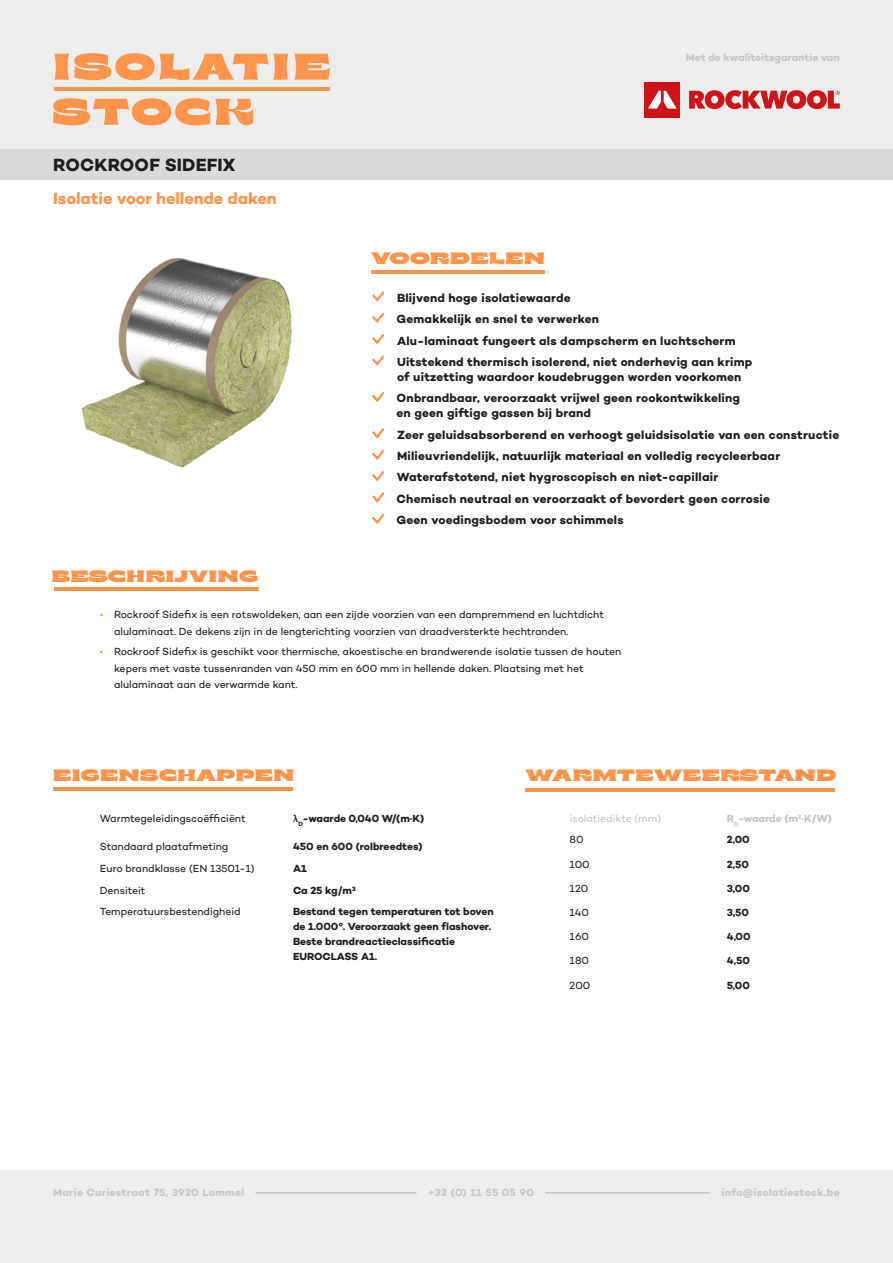
<style>
.page{position:relative;width:893px;height:1263px;background:#fff}
.page>*{position:absolute;margin:0;border:0;box-sizing:border-box;transform-origin:0 0}
.t1{font:700 18px "Campton";letter-spacing:.01em;color:#1d1d1b}
.t2{font:900 expanded 16.5px "Brice";letter-spacing:.02em;color:#ff944a}
.t3{font:700 16.5px "Campton";letter-spacing:-.005em;color:#ff944a}
.t4{font:700 12px/21.5px "Campton";letter-spacing:.015em;color:#1d1d1b}
.t5{font:10.5px/16.5px "Campton";letter-spacing:-.005em;color:#1d1d1b}
.t6{font:700 10.5px/15px "Campton";letter-spacing:-.005em;color:#1d1d1b}
.t7{font:700 10.5px "Campton";letter-spacing:.025em;color:#c6c6c6}
.t8{font:700 10.5px "Campton";color:#c6c6c6}
.t9{font:10.5px "Campton";letter-spacing:-.005em;color:#c6c6c6}
.s1{color:#ff944a}
.s2{font-family:"Minion Pro"}
</style>
<div class="page">
<div style="left:0;top:1170px;width:893px;height:93px;background:#ededed"></div>
<hr style="left:255px;top:1192px;width:162px;height:1px;background:#c6c6c6">
<hr style="left:545px;top:1192px;width:165px;height:1px;background:#c6c6c6">
<div style="left:0;top:0;width:893px;height:178px;background:#ededed"></div>
<svg style="left:54px;top:53px;width:234px;height:27px"></svg>
<svg style="left:294px;top:54px;width:36px;height:26px"></svg>
<svg style="left:53px;top:98px;width:200px;height:27px"></svg>
<hr style="left:54px;top:87px;width:276px;height:4px;background:#ff944a">
<div style="left:0;top:149px;width:893px;height:30px;background:#dadada"></div>
<hr style="left:371px;top:270px;width:173px;height:3px;background:#ff944a">
<hr style="left:54px;top:588px;width:205px;height:3px;background:#ff944a">
<hr style="left:54px;top:787px;width:239px;height:3px;background:#ff944a">
<hr style="left:525px;top:788px;width:310px;height:3px;background:#ff944a">
<svg style="left:372px;top:291px;width:13px;height:11px"></svg>
<svg style="left:372px;top:312px;width:13px;height:11px"></svg>
<svg style="left:372px;top:334px;width:13px;height:11px"></svg>
<svg style="left:372px;top:355px;width:13px;height:11px"></svg>
<svg style="left:372px;top:391px;width:13px;height:12px"></svg>
<svg style="left:372px;top:428px;width:13px;height:11px"></svg>
<svg style="left:372px;top:449px;width:13px;height:11px"></svg>
<svg style="left:372px;top:470px;width:13px;height:12px"></svg>
<svg style="left:372px;top:492px;width:13px;height:11px"></svg>
<svg style="left:372px;top:513px;width:13px;height:11px"></svg>
<img style="left:81px;top:258px;width:211px;height:210px">
<div style="left:644px;top:82px;width:36px;height:35px;background:#cf1417"></div>
<svg style="left:648px;top:91px;width:29px;height:18px"></svg>
<svg style="left:689px;top:90px;width:151px;height:19px"></svg>
<h1 class="t1" style="left:53px;top:153px;width:184px">ROCKROOF SIDEFIX</h1>
<h2 class="t3" style="left:53px;top:188px;width:225px">Isolatie voor hellende daken</h2>
<h2 class="t2" style="left:51px;top:563px;width:208px">BESCHRIJVING</h2>
<h2 class="t2" style="left:371px;top:246px;width:175px">VOORDELEN</h2>
<p class="t8" style="left:686px;top:51px;width:156px">Met de kwaliteitsgarantie van</p>
<p class="t4" style="left:397px;top:287px;width:357px">Blijvend hoge isolatiewaarde<br>Gemakkelijk en snel te verwerken<br>Alu-laminaat fungeert als dampscherm en luchtscherm Uitstekend thermisch isolerend, niet onderhevig aan krimp</p>
<p class="t4" style="left:397px;top:366px;width:346px">of uitzetting waardoor koudebruggen worden voorkomen<br>Onbrandbaar, veroorzaakt vrijwel geen rookontwikkeling</p>
<p class="t4" style="left:397px;top:402px;width:444px">en geen giftige gassen bij brand<br>Zeer geluidsabsorberend en verhoogt geluidsisolatie van een constructie Milieuvriendelijk, natuurlijk materiaal en volledig recycleerbaar Waterafstotend, niet hygroscopisch en niet-capillair<br>Chemisch neutraal en veroorzaakt of bevordert geen corrosie<br>Geen voedingsbodem voor schimmels</p>
<p class="t5" style="left:114px;top:606px;width:491px;text-indent:-14px"><span class="s1">•</span> Rockroof Sidefix is een rotswoldeken, aan een zijde voorzien van een dampremmend en luchtdicht alulaminaat. De dekens zijn in de lengterichting voorzien van draadversterkte hechtranden.</p>
<p class="t5" style="left:114px;top:643px;width:509px;text-indent:-14px"><span class="s1">•</span> Rockroof Sidefix is geschikt voor thermische, akoestische en brandwerende isolatie tussen de houten kepers met vaste tussenranden van 450 mm en 600 mm in hellende daken. Plaatsing met het alulaminaat aan de verwarmde kant.</p>
<h2 class="t2" style="left:53px;top:762px;width:243px">EIGENSCHAPPEN</h2>
<h2 class="t2" style="left:525px;top:762px;width:312px">WARMTEWEERSTAND</h2>
<p class="t5" style="left:100px;top:810px;width:147px">Warmtegeleidingscoëfficiënt</p>
<p class="t6" style="left:293px;top:811px;width:133px"><span class="s2">λ</span><sub>D</sub>-waarde 0,040 W/(m·K)</p>
<p class="t5" style="left:100px;top:838px;width:130px">Standaard plaatafmeting</p>
<p class="t6" style="left:293px;top:839px;width:131px">450 en 600 (rolbreedtes)</p>
<p class="t5" style="left:100px;top:860px;width:156px">Euro brandklasse (EN 13501-1)</p>
<p class="t6" style="left:293px;top:861px;width:15px">A1</p>
<p class="t5" style="left:100px;top:881px;width:47px">Densiteit</p>
<p class="t6" style="left:293px;top:882px;width:64px">Ca 25 kg/m³</p>
<p class="t5" style="left:100px;top:903px;width:142px">Temperatuursbestendigheid</p>
<p class="t6" style="left:293px;top:904px;width:202px">Bestand tegen temperaturen tot boven de 1.000°. Veroorzaakt geen flashover.<br>Beste brandreactieclassificatie<br>EUROCLASS A1.</p>
<p class="t9" style="left:570px;top:812px;width:93px">isolatiedikte (mm)</p>
<p class="t7" style="left:727px;top:812px;width:107px">R<sub>D</sub>-waarde (m<sup>2</sup>·K/W)</p>
<p class="t5" style="left:570px;top:830px;width:16px">80</p>
<p class="t6" style="left:727px;top:831px;width:25px">2,00</p>
<p class="t5" style="left:570px;top:855px;width:22px">100</p>
<p class="t6" style="left:727px;top:856px;width:24px">2,50</p>
<p class="t5" style="left:570px;top:880px;width:20px">120</p>
<p class="t6" style="left:727px;top:881px;width:25px">3,00</p>
<p class="t5" style="left:570px;top:904px;width:21px">140</p>
<p class="t6" style="left:727px;top:904px;width:24px">3,50</p>
<p class="t5" style="left:570px;top:928px;width:21px">160</p>
<p class="t6" style="left:727px;top:929px;width:25px">4,00</p>
<p class="t5" style="left:570px;top:951px;width:21px">180</p>
<p class="t6" style="left:727px;top:952px;width:25px">4,50</p>
<p class="t5" style="left:570px;top:977px;width:22px">200</p>
<p class="t6" style="left:727px;top:978px;width:25px">5,00</p>
<p class="t7" style="left:53px;top:1185px;width:193px">Marie Curiestraat 75, 3920 Lommel</p>
<p class="t7" style="left:428px;top:1185px;width:108px">+32 (0) 11 55 05 90</p>
<p class="t7" style="left:721px;top:1185px;width:120px">info@isolatiestock.be</p>
</div>
